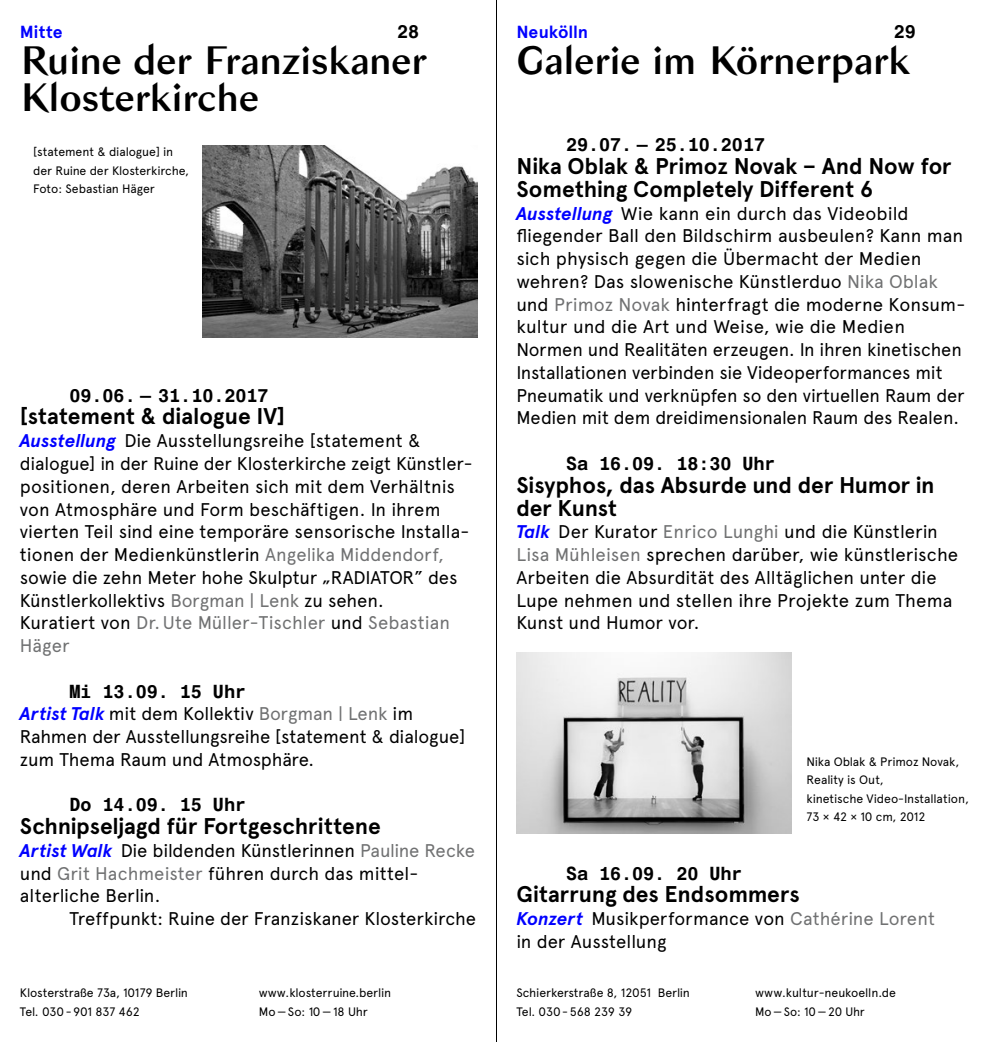
<style>
.page{position:relative;width:993px;height:1042px;background:#fff}
.page>*{position:absolute;margin:0;border:0;box-sizing:border-box;transform-origin:0 0}
.t1{font:38.5px/36.8px "Bagnard";letter-spacing:-.015em;color:#000}
.t2{font:700 22.75px/22.8px "Apercu Pro";letter-spacing:-.005em;color:#000}
.t3{font:18.38px/22.8px "Apercu Pro";letter-spacing:-.005em;color:#000}
.t4{font:700 18.38px "Helvetica Monospaced Pro";color:#000}
.t5{font:700 17.5px "Apercu Pro";color:#00f}
.t6{font:12.25px/18.4px "Apercu Pro";letter-spacing:-.01em;color:#000}
.s1{font-weight:700;font-style:italic;color:#00f}
.s2{color:#707172}
</style>
<div class="page">
<hr style="left:496px;top:0;width:1px;height:1042px;background:#000">
<img style="left:516px;top:652px;width:275px;height:181px">
<img style="left:202px;top:145px;width:275px;height:192px">
<p class="t4" style="left:397px;top:20px;width:24px">28</p>
<p class="t5" style="left:516px;top:18px;width:73px">Neukölln</p>
<p class="t4" style="left:893px;top:20px;width:24px">29</p>
<h1 class="t1" style="left:516px;top:43px;width:395px">Galerie im Körnerpark</h1>
<p class="t5" style="left:20px;top:18px;width:44px">Mitte</p>
<h1 class="t1" style="left:20px;top:43px;width:408px">Ruine der Franziskaner<br>Klosterkirche</h1>
<p class="t6" style="left:33px;top:142px;width:157px">[statement &amp; dialogue] in der Ruine der Klosterkirche,<br>Foto: Sebastian Häger</p>
<p class="t4" style="left:69px;top:384px;width:200px">09.06. — 31.10.2017</p>
<p class="t2" style="left:20px;top:404px;width:267px">[statement &amp; dialogue IV]</p>
<p class="t3" style="left:20px;top:428px;width:454px"><span class="s1">Ausstellung</span> Die Ausstellungsreihe [statement &amp; dialogue] in der Ruine der Klosterkirche zeigt Künstler&shy;positionen, deren Arbeiten sich mit dem Verhältnis von Atmosphäre und Form beschäftigen. In ihrem vierten Teil sind eine temporäre sensorische Installa&shy;tionen der Medienkünstlerin <span class="s2">Angelika Middendorf, </span>sowie die zehn Meter hohe Skulptur „RADIATOR” des Künstlerkollektivs <span class="s2">Borgman | Lenk</span> zu sehen.<br>Kuratiert von <span class="s2">Dr.Ute Müller-Tischler</span> und <span class="s2">Sebastian Häger</span></p>
<p class="t4" style="left:69px;top:680px;width:178px">Mi 13.09. 15 Uhr</p>
<p class="t3" style="left:20px;top:701px;width:447px"><span class="s1">Artist Talk</span> mit dem Kollektiv <span class="s2">Borgman | Lenk</span> im<br>Rahmen der Ausstellungsreihe [statement &amp; dialogue] zum Thema Raum und Atmosphäre.</p>
<p class="t4" style="left:69px;top:793px;width:178px">Do 14.09. 15 Uhr</p>
<p class="t2" style="left:20px;top:814px;width:362px">Schnipseljagd für Fortgeschrittene</p>
<p class="t3" style="left:20px;top:838px;width:456px"><span class="s1">Artist Walk</span> Die bildenden Künstlerinnen <span class="s2">Pauline Recke </span>und <span class="s2">Grit Hachmeister</span> führen durch das mittel&shy;alterliche Berlin.</p>
<p class="t3" style="left:69px;top:906px;width:408px">Treffpunkt: Ruine der Franziskaner Klosterkirche</p>
<p class="t4" style="left:566px;top:134px;width:200px">29.07. — 25.10.2017</p>
<p class="t2" style="left:516px;top:154px;width:436px">Nika Oblak &amp; Primoz Novak – And Now for<br>Something Completely Different 6</p>
<p class="t3" style="left:516px;top:201px;width:450px"><span class="s1">Ausstellung</span> Wie kann ein durch das Videobild fliegender Ball den Bildschirm ausbeulen? Kann man sich physisch gegen die Übermacht der Medien wehren? Das slowenische Künstlerduo <span class="s2">Nika Oblak </span>und <span class="s2">Primoz Novak</span> hinterfragt die moderne Konsum&shy;kultur und die Art und Weise, wie die Medien Normen und Realitäten erzeugen. In ihren kinetischen Installationen verbinden sie Videoperformances mit Pneumatik und verknüpfen so den virtuellen Raum der Medien mit dem dreidimensionalen Raum des Realen.</p>
<p class="t4" style="left:566px;top:452px;width:211px">Sa 16.09. 18:30 Uhr</p>
<p class="t2" style="left:516px;top:473px;width:419px">Sisyphos, das Absurde und der Humor in der Kunst</p>
<p class="t3" style="left:516px;top:519px;width:443px"><span class="s1">Talk</span> Der Kurator <span class="s2">Enrico Lunghi</span> und die Künstlerin <span class="s2">Lisa Mühleisen</span> sprechen darüber, wie künstlerische Arbeiten die Absurdität des Alltäglichen unter die Lupe nehmen und stellen ihre Projekte zum Thema Kunst und Humor vor.</p>
<p class="t6" style="left:806px;top:751px;width:164px">Nika Oblak &amp; Primoz Novak,<br>Reality is Out,<br>kinetische Video-Installation,<br>73 × 42 × 10 cm, 2012</p>
<p class="t4" style="left:566px;top:862px;width:178px">Sa 16.09. 20 Uhr</p>
<p class="t2" style="left:516px;top:882px;width:285px">Gitarrung des Endsommers</p>
<p class="t3" style="left:516px;top:906px;width:420px"><span class="s1">Konzert</span> Musikperformance von <span class="s2">Cathérine Lorent </span>in der Ausstellung</p>
<p class="t6" style="left:20px;top:983px;width:170px">Klosterstraße 73a, 10179 Berlin<br>Tel. 030-901 837 462</p>
<p class="t6" style="left:259px;top:983px;width:134px">www.klosterruine.berlin<br>Mo—So: 10—18 Uhr</p>
<p class="t6" style="left:516px;top:983px;width:175px">Schierkerstraße 8, 12051 Berlin<br>Tel. 030-568 239 39</p>
<p class="t6" style="left:755px;top:983px;width:142px">www.kultur-neukoelln.de<br>Mo—So: 10—20 Uhr</p>
</div>
